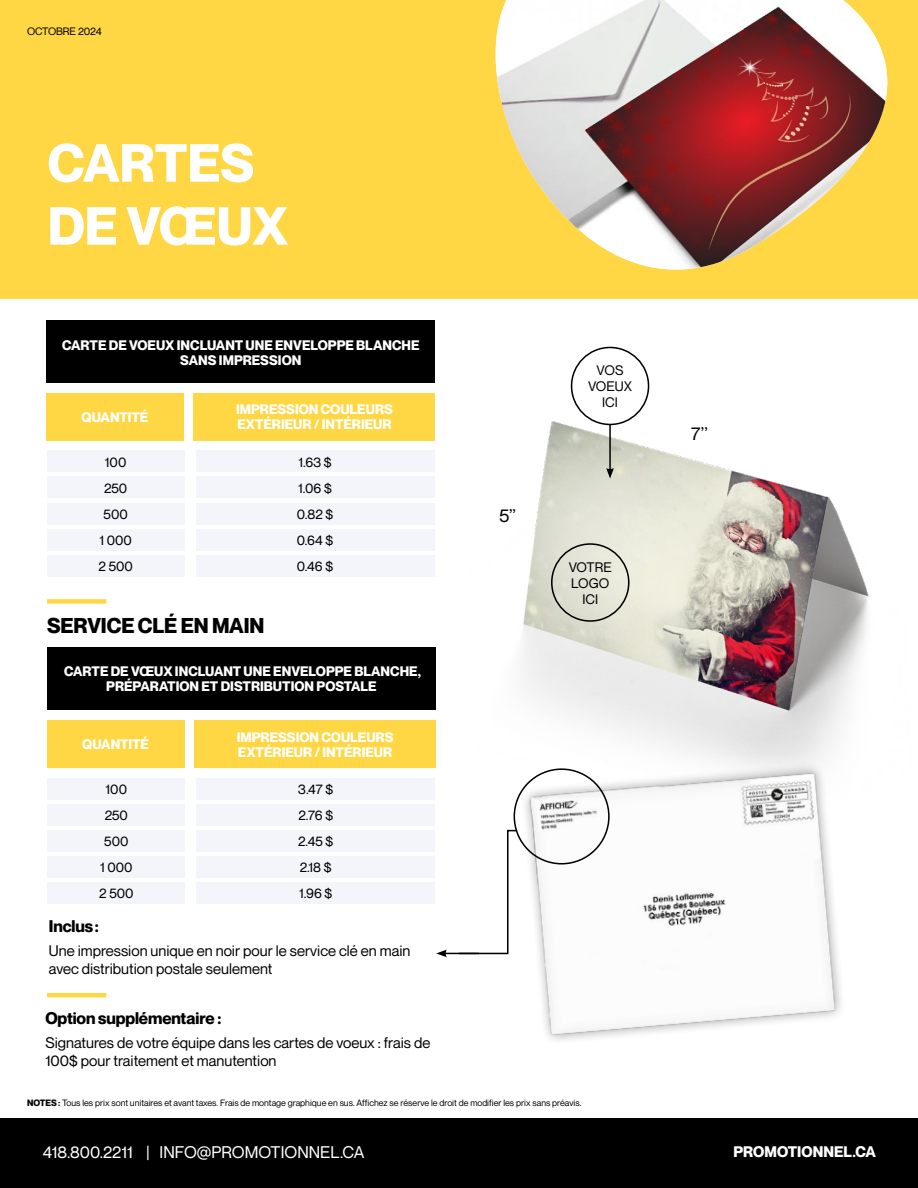
<style>
.page{position:relative;width:918px;height:1188px;background:#fff}
.page>*{position:absolute;margin:0;border:0;box-sizing:border-box;transform-origin:0 0}
.t1{font:700 52.5px/63px "Neue Montreal";letter-spacing:-.005em;color:#fff}
.t2{font:700 21px "Neue Montreal";letter-spacing:-.005em;color:#000}
.t3{font:18px "Neue Montreal";color:#020203}
.t4{font:16.5px "Neue Montreal";color:#fff}
.t5{font:700 16.5px "Neue Montreal";letter-spacing:-.005em;color:#000}
.t6{font:15px/18px "Neue Montreal";color:#000}
.t7{font:700 15px "Neue Montreal";color:#fff}
.t8{font:700 13.5px/15px "Neue Montreal";color:#fff}
.t9{font:13.5px/26.1px "Neue Montreal";color:#000;text-align:justify}
.t10{font:10.5px "Neue Montreal";letter-spacing:-.005em;color:#000}
.t11{font:9px "Neue Montreal";color:#000}
.s1{font-weight:700}
</style>
<div class="page">
<img style="left:523px;top:414px;width:346px;height:330px">
<img style="left:513px;top:744px;width:328px;height:296px">
<div style="left:514px;top:768px;width:96px;height:97px;border:2px solid #000;border-radius:50%"></div>
<div style="left:571px;top:347px;width:78px;height:78px;border:2px solid #000;border-radius:50%"></div>
<hr style="left:609px;top:424px;width:2px;height:46px;background:#000">
<svg style="left:606px;top:468px;width:8px;height:11px"></svg>
<div style="left:0;top:0;width:918px;height:298px;background:#ffd744"></div>
<img style="left:495px;top:0;width:393px;height:270px">
<div style="left:46px;top:393px;width:138px;height:48px;background:#ffd744"></div>
<div style="left:194px;top:393px;width:241px;height:48px;background:#ffd744"></div>
<div style="left:46px;top:321px;width:389px;height:62px;background:#000"></div>
<div style="left:47px;top:450px;width:137px;height:22px;background:#f4f4fb"></div>
<div style="left:47px;top:476px;width:137px;height:22px;background:#f4f4fb"></div>
<div style="left:47px;top:503px;width:137px;height:21px;background:#f4f4fb"></div>
<div style="left:47px;top:555px;width:137px;height:22px;background:#f4f4fb"></div>
<div style="left:47px;top:529px;width:137px;height:22px;background:#f4f4fb"></div>
<div style="left:196px;top:450px;width:239px;height:22px;background:#f4f4fb"></div>
<div style="left:196px;top:476px;width:239px;height:22px;background:#f4f4fb"></div>
<div style="left:196px;top:503px;width:239px;height:21px;background:#f4f4fb"></div>
<div style="left:196px;top:555px;width:239px;height:22px;background:#f4f4fb"></div>
<div style="left:196px;top:529px;width:239px;height:22px;background:#f4f4fb"></div>
<div style="left:551px;top:543px;width:79px;height:79px;border:2px solid #000;border-radius:50%"></div>
<div style="left:47px;top:720px;width:137px;height:48px;background:#ffd744"></div>
<div style="left:194px;top:720px;width:242px;height:48px;background:#ffd744"></div>
<div style="left:47px;top:647px;width:389px;height:62px;background:#000"></div>
<div style="left:48px;top:778px;width:137px;height:21px;background:#f4f4fb"></div>
<div style="left:48px;top:804px;width:137px;height:22px;background:#f4f4fb"></div>
<div style="left:48px;top:830px;width:137px;height:22px;background:#f4f4fb"></div>
<div style="left:48px;top:882px;width:137px;height:22px;background:#f4f4fb"></div>
<div style="left:48px;top:856px;width:137px;height:22px;background:#f4f4fb"></div>
<div style="left:196px;top:778px;width:239px;height:21px;background:#f4f4fb"></div>
<div style="left:196px;top:804px;width:239px;height:22px;background:#f4f4fb"></div>
<div style="left:196px;top:830px;width:239px;height:22px;background:#f4f4fb"></div>
<div style="left:196px;top:882px;width:239px;height:22px;background:#f4f4fb"></div>
<div style="left:196px;top:856px;width:239px;height:22px;background:#f4f4fb"></div>
<div style="left:47px;top:599px;width:59px;height:5px;background:#ffd744"></div>
<svg style="left:457px;top:829px;width:61px;height:126px"></svg>
<hr style="left:444px;top:953px;width:35px;height:1px;background:#000">
<svg style="left:436px;top:950px;width:11px;height:7px"></svg>
<div style="left:0;top:1119px;width:918px;height:69px;background:#000"></div>
<hr style="left:47px;top:993px;width:59px;height:4px;background:#ffd744">
<p class="t10" style="left:27px;top:25px;width:76px">OCTOBRE 2024</p>
<h1 class="t1" style="left:48px;top:132px;width:242px">CARTES<br>DE VŒUX</h1>
<p class="t8" style="left:62px;top:337px;width:359px;text-align:center">CARTE DE VOEUX INCLUANT UNE ENVELOPPE BLANCHE<br>SANS IMPRESSION</p>
<p class="t8" style="left:82px;top:410px;width:68px">QUANTITÉ</p>
<p class="t8" style="left:236px;top:402px;width:158px">IMPRESSION COULEURS<br>EXTÉRIEUR / INTÉRIEUR</p>
<p class="t9" style="left:104px;top:449px;width:26px">100<br>250<br>500</p>
<p class="t9" style="left:297px;top:449px;width:38px;text-align:left">1.63 $<br>1.06 $<br>0.82 $</p>
<p class="t9" style="left:99px;top:527px;width:34px">1 000</p>
<p class="t9" style="left:297px;top:527px;width:38px">0.64 $</p>
<p class="t9" style="left:98px;top:553px;width:36px">2 500</p>
<p class="t9" style="left:297px;top:553px;width:38px">0.46 $</p>
<h2 class="t2" style="left:47px;top:613px;width:219px">SERVICE CLÉ EN MAIN</h2>
<p class="t8" style="left:64px;top:664px;width:359px;text-align:center">CARTE DE VŒUX INCLUANT UNE ENVELOPPE BLANCHE,<br>PRÉPARATION ET DISTRIBUTION POSTALE</p>
<p class="t8" style="left:82px;top:737px;width:68px">QUANTITÉ</p>
<p class="t8" style="left:237px;top:729px;width:158px">IMPRESSION COULEURS<br>EXTÉRIEUR / INTÉRIEUR</p>
<p class="t9" style="left:104px;top:776px;width:26px">100<br>250<br>500</p>
<p class="t9" style="left:298px;top:776px;width:37px">3.47 $ 2.76 $ 2.45 $</p>
<p class="t9" style="left:100px;top:854px;width:34px">1 000</p>
<p class="t9" style="left:300px;top:854px;width:33px">2.18 $</p>
<p class="t9" style="left:99px;top:880px;width:36px">2 500</p>
<p class="t9" style="left:299px;top:880px;width:35px">1.96 $</p>
<p class="t5" style="left:49px;top:916px;width:52px">Inclus:</p>
<p class="t6" style="left:49px;top:941px;width:363px">Une impression unique en noir pour le service clé en main avec distribution postale seulement</p>
<h3 class="t3" style="left:499px;top:504px;width:18px">5’’</h3>
<p class="t9" style="left:588px;top:362px;width:46px;line-height:16.2px;text-align:center">VOS<br>VOEUX<br>ICI</p>
<p class="t9" style="left:569px;top:559px;width:44px;line-height:16.2px;text-align:center">VOTRE<br>LOGO<br>ICI</p>
<h3 class="t3" style="left:691px;top:423px;width:18px">7’’</h3>
<p class="t5" style="left:45px;top:1008px;width:177px">Option supplémentaire :</p>
<p class="t6" style="left:45px;top:1034px;width:387px">Signatures de votre équipe dans les cartes de voeux : frais de<br>100$ pour traitement et manutention</p>
<p class="t11" style="left:27px;top:1097px;width:556px"><span class="s1">NOTES:</span> Tous les prix sont unitaires et avant taxes. Frais de montage graphique en sus. Affichez se réserve le droit de modifier les prix sans préavis.</p>
<p class="t4" style="left:43px;top:1142px;width:323px">418.800.2211 | INFO@PROMOTIONNEL.CA</p>
<p class="t7" style="left:733px;top:1142px;width:144px">PROMOTIONNEL.CA</p>
</div>
